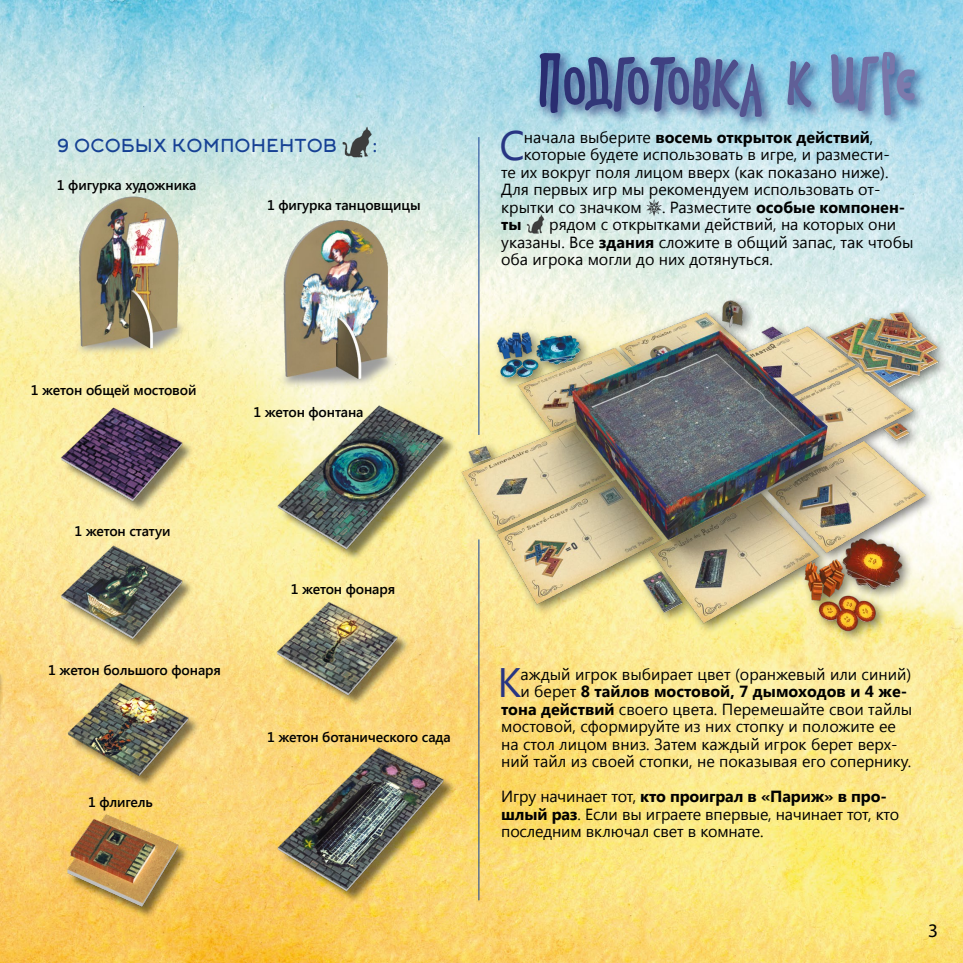
<style>
.page{position:relative;width:963px;height:963px;background:#fff}
.page>*{position:absolute;margin:0;border:0;box-sizing:border-box;transform-origin:0 0}
.t1{font:41.12px "Segoe UI";color:#283583}
.t2{font:19.25px "Myriad Pro";color:#164194}
.t3{font:19.25px "Myriad Pro";color:#000}
.t4{font:17.5px "Arkhip";color:#164194}
.t5{font:16.1px/17.5px "Segoe UI";color:#000}
.t6{font:700 16.1px "Segoe UI";color:#000}
.t7{font:600 14px "Segoe UI";letter-spacing:-.01em;color:#000}
.s1{font-weight:400}
.s2{font-weight:700}
</style>
<div class="page">
<img style="left:0;top:0;width:962px;height:962px">
<img style="left:342px;top:126px;width:31px;height:31px">
<img style="left:70px;top:189px;width:135px;height:171px">
<img style="left:275px;top:212px;width:141px;height:178px">
<img style="left:455px;top:294px;width:507px;height:344px">
<div style="left:0;top:657px;width:5px;height:305px;background:#000;opacity:.5"></div>
<hr style="left:478px;top:137px;width:1px;height:298px;background:#164194">
<hr style="left:478px;top:539px;width:1px;height:361px;background:#164194">
<div style="left:63px;top:407px;width:393px;height:512px;background:#000;opacity:.5"></div>
<img style="left:263px;top:398px;width:183px;height:154px">
<img style="left:50px;top:673px;width:161px;height:103px">
<img style="left:263px;top:740px;width:183px;height:153px">
<img style="left:44px;top:385px;width:160px;height:129px">
<img style="left:44px;top:536px;width:160px;height:113px">
<img style="left:259px;top:598px;width:161px;height:105px">
<img style="left:50px;top:811px;width:141px;height:102px">
<div style="left:535px;top:47px;width:392px;height:83px;background:#20286d;opacity:.77"></div>
<svg style="left:787px;top:61px;width:24px;height:47px"></svg>
<svg style="left:539px;top:53px;width:222px;height:64px;background:#6681ad"></svg>
<svg style="left:830px;top:52px;width:85px;height:64px;background:#7998bf"></svg>
<svg style="left:646px;top:199px;width:16px;height:17px"></svg>
<img style="left:526px;top:214px;width:18px;height:19px">
<p class="t4" style="left:57px;top:135px;width:281px">9 ОСОБЫХ КОМПОНЕНТОВ</p>
<p class="t2" style="left:373px;top:134px;width:5px">:</p>
<p class="t7" style="left:57px;top:175px;width:141px">1 фигурка художника</p>
<p class="t7" style="left:267px;top:195px;width:155px">1 фигурка танцовщицы</p>
<p class="t7" style="left:31px;top:380px;width:167px">1 жетон общей мостовой</p>
<p class="t7" style="left:253px;top:402px;width:112px">1 жетон фонтана</p>
<p class="t7" style="left:74px;top:521px;width:98px">1 жетон статуи</p>
<p class="t7" style="left:48px;top:660px;width:174px">1 жетон большого фонаря</p>
<p class="t7" style="left:88px;top:792px;width:67px">1 флигель</p>
<p class="t7" style="left:290px;top:579px;width:106px">1 жетон фонаря</p>
<p class="t7" style="left:267px;top:727px;width:185px">1 жетон ботанического сада</p>
<h1 class="t1" style="left:499px;top:117px;width:27px">С</h1>
<p class="t6" style="left:524px;top:125px;width:351px"><span class="s1">начала выберите</span> восемь открыток действий<span class="s1">,</span></p>
<p class="t5" style="left:524px;top:145px;width:367px">которые будете использовать в игре, и размести-</p>
<p class="t5" style="left:501px;top:162px;width:389px">те их вокруг поля лицом вверх (как показано ниже).</p>
<p class="t5" style="left:501px;top:180px;width:381px">Для первых игр мы рекомендуем использовать от-</p>
<p class="t5" style="left:501px;top:197px;width:142px">крытки со значком</p>
<p class="t6" style="left:662px;top:195px;width:245px"><span class="s1">. Разместите</span> особые компонен-</p>
<p class="t6" style="left:501px;top:213px;width:22px">ты</p>
<p class="t5" style="left:501px;top:215px;width:413px;text-indent:48px">рядом с открытками действий, на которых они указаны. Все <span class="s2">здания</span> сложите в общий запас, так чтобы оба игрока могли до них дотянуться.</p>
<h1 class="t1" style="left:497px;top:653px;width:25px">К</h1>
<p class="t5" style="left:520px;top:664px;width:392px">аждый игрок выбирает цвет (оранжевый или синий)</p>
<p class="t6" style="left:520px;top:679px;width:388px"><span class="s1">и берет</span> 8 тайлов мостовой, 7 дымоходов и 4 же-</p>
<p class="t5" style="left:501px;top:699px;width:412px"><span class="s2">тона действий</span> своего цвета. Перемешайте свои тайлы</p>
<p class="t5" style="left:501px;top:716px;width:396px">мостовой, сформируйте из них стопку и положите ее</p>
<p class="t5" style="left:501px;top:734px;width:398px">на стол лицом вниз. Затем каждый игрок берет верх-</p>
<p class="t5" style="left:501px;top:751px;width:411px">ний тайл из своей стопки, не показывая его сопернику.</p>
<p class="t5" style="left:501px;top:786px;width:399px">Игру начинает тот, <span class="s2">кто проиграл в «Париж» в про&shy;шлый раз</span>. Если вы играете впервые, начинает тот, кто последним включал свет в комнате.</p>
<p class="t3" style="left:928px;top:918px;width:11px">3</p>
</div>
